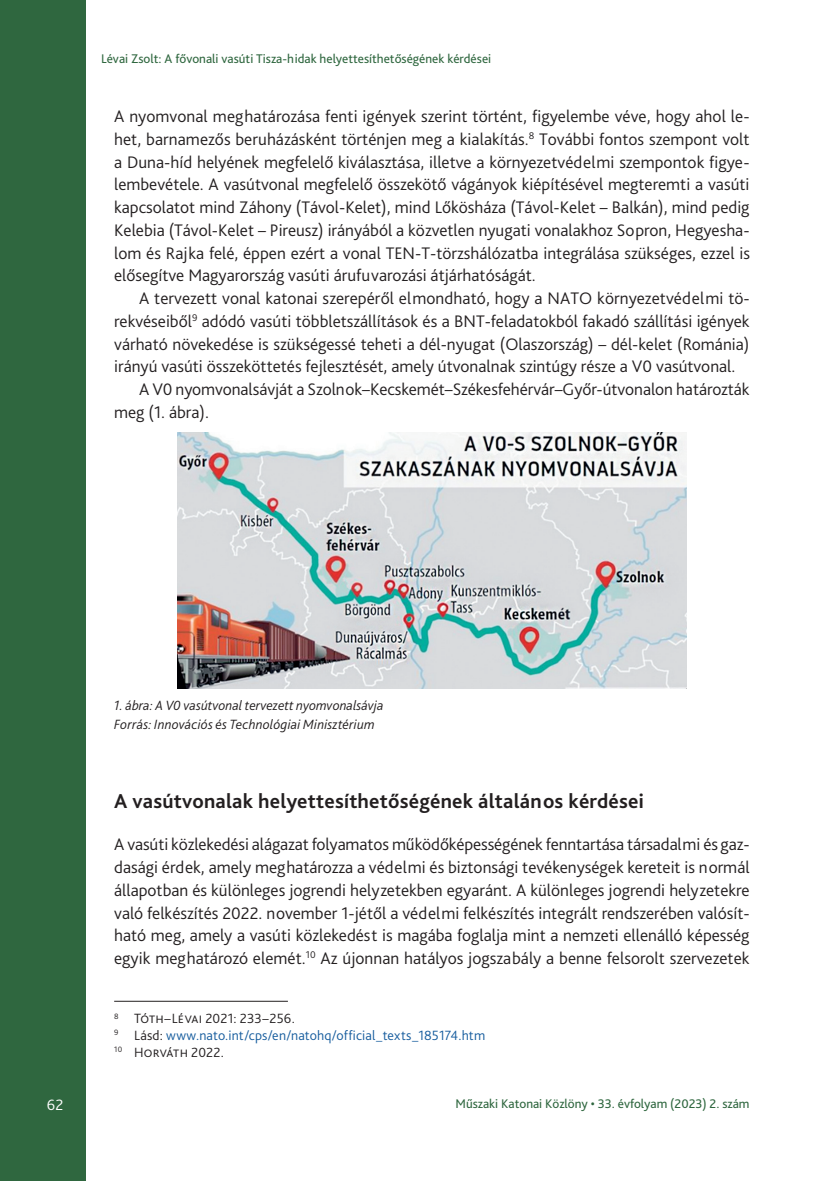
<style>
.page{position:relative;width:834px;height:1181px;background:#fff}
.page>*{position:absolute;margin:0;border:0;box-sizing:border-box;transform-origin:0 0}
.Címsor_1{font:700 21px "Bliss Pro";letter-spacing:.01em;color:#231f20}
.Szöveg_1st{font:300 17.5px/22.8px "Bliss Pro";color:#231f20;text-align:justify}
.Szöveg{font:300 17.5px/22.8px "Bliss Pro";color:#231f20;text-align:justify}
.t1{font:300 15.75px "Bliss Pro";color:#fff}
.Lábjegyzet{font:300 14px "Bliss Pro";letter-spacing:.005em;color:#175d9e}
.Ábra_címe{font:italic 300 14px "Bliss Pro";color:#231f20}
.ábra_forrás{font:italic 300 14px "Bliss Pro";letter-spacing:.005em;color:#231f20}
.Lábjegyzet-2{font:300 14px "Bliss Pro";letter-spacing:.01em;color:#231f20}
.t2{font:13.12px "Bliss Pro";color:#2f673f}
.s1{color:#231f20}
</style>
<div class="page">
<div style="left:0;top:0;width:85px;height:1181px;background:#2f673f"></div>
<img style="left:177px;top:432px;width:509px;height:257px">
<hr style="left:114px;top:1001px;width:174px;height:1px;background:#231f20">
<p class="t2" style="left:101px;top:50px;width:391px">Lévai Zsolt: A fővonali vasúti Tisza-hidak helyettesíthetőségének kérdései</p>
<p class="Szöveg_1st" style="left:114px;top:104px;width:637px">A nyomvonal meghatározása fenti igények szerint történt, figyelembe véve, hogy ahol le&shy;het, barnamezős beruházásként történjen meg a kialakítás.<sup>8</sup> További fontos szempont volt a Duna-híd helyének megfelelő kiválasztása, illetve a környezetvédelmi szempontok figye&shy;lembevétele. A vasútvonal megfelelő összekötő vágányok kiépítésével megteremti a vasúti kapcsolatot mind Záhony (Távol-Kelet), mind Lőkösháza (Távol-Kelet – Balkán), mind pedig Kelebia (Távol-Kelet – Pireusz) irányából a közvetlen nyugati vonalakhoz Sopron, Hegyesha&shy;lom és Rajka felé, éppen ezért a vonal TEN-T-törzshálózatba integrálása szükséges, ezzel is elősegítve Magyarország vasúti árufuvarozási átjárhatóságát.</p>
<p class="Szöveg" style="left:114px;top:286px;width:636px;text-indent:25px">A tervezett vonal katonai szerepéről elmondható, hogy a NATO környezetvédelmi tö&shy;rekvéseiből<sup>9</sup> adódó vasúti többletszállítások és a BNT-feladatokból fakadó szállítási igények várható növekedése is szükségessé teheti a dél-nyugat (Olaszország) – dél-kelet (Románia) irányú vasúti összeköttetés fejlesztését, amely útvonalnak szintúgy része a V0 vasútvonal.</p>
<p class="Szöveg" style="left:114px;top:377px;width:636px;text-indent:25px">A V0 nyomvonalsávját a Szolnok–Kecskemét–Székesfehérvár–Győr-útvonalon határozták meg (1. ábra).</p>
<p class="Ábra_címe" style="left:114px;top:696px;width:271px">1. ábra: A V0 vasútvonal tervezett nyomvonalsávja</p>
<p class="ábra_forrás" style="left:114px;top:716px;width:261px">Forrás: Innovációs és Technológiai Minisztérium</p>
<p class="Címsor_1" style="left:114px;top:788px;width:531px">A vasútvonalak helyettesíthetőségének általános kérdései</p>
<p class="Szöveg_1st" style="left:114px;top:832px;width:637px">A vasúti közlekedési alágazat folyamatos működőképességének fenntartása társadalmi és gaz&shy;dasági érdek, amely meghatározza a védelmi és biztonsági tevékenységek kereteit is normál állapotban és különleges jogrendi helyzetekben egyaránt. A különleges jogrendi helyzetekre való felkészítés 2022. november 1-jétől a védelmi felkészítés integrált rendszerében valósít&shy;ható meg, amely a vasúti közlekedést is magába foglalja mint a nemzeti ellenálló képesség egyik meghatározó elemét.<sup>10</sup> Az újonnan hatályos jogszabály a benne felsorolt szervezetek</p>
<p class="Lábjegyzet-2" style="left:114px;top:1010px;width:182px"><sup>8</sup> Tóth–Lévai 2021: 233–256.</p>
<p class="Lábjegyzet" style="left:114px;top:1026px;width:372px"><sup>9</sup> <span class="s1">Lásd:</span> www.nato.int/cps/en/natohq/official_texts_185174.htm</p>
<p class="Lábjegyzet-2" style="left:114px;top:1043px;width:111px"><sup>10</sup> Horváth 2022.</p>
<p class="t1" style="left:47px;top:1095px;width:18px">62</p>
<p class="t2" style="left:455px;top:1095px;width:295px">Műszaki Katonai Közlöny • 33. évfolyam (2023) 2. szám</p>
</div>
